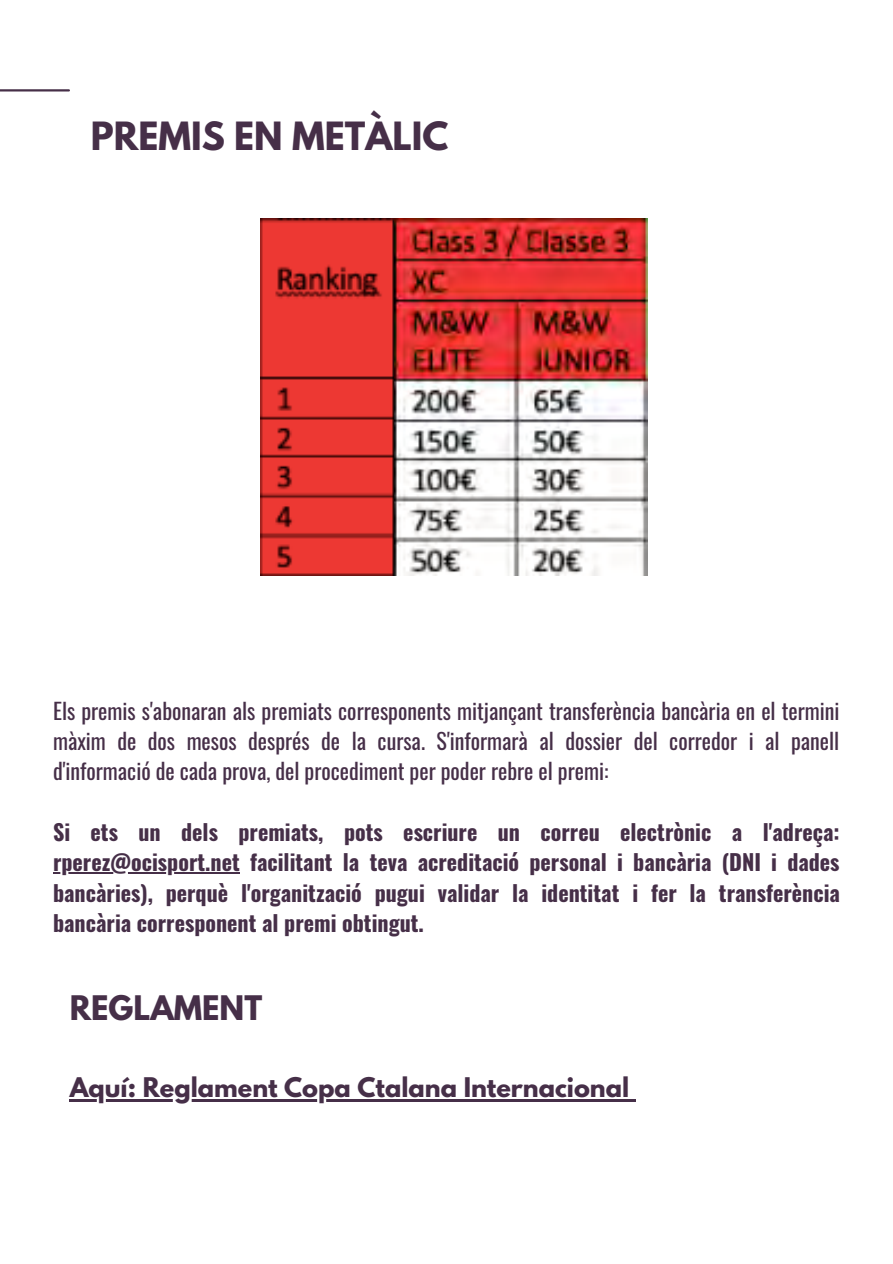
<style>
.page{position:relative;width:893px;height:1264px;background:#fff}
.page>*{position:absolute;margin:0;border:0;box-sizing:border-box;transform-origin:0 0}
.t1{font:700 34.5px "League Spartan";color:#462f48}
.t2{font:700 30px "League Spartan";color:#462f48}
.t3{font:700 24px "League Spartan";color:#462f48}
.t4{font:700 22.05px/30.3px "Oswald";color:#462f48;text-align:justify}
.t5{font:22.05px/30.3px "Oswald";color:#462f48;text-align:justify}
</style>
<div class="page">
<hr style="left:0;top:89px;width:69px;height:2px;background:#462f48">
<img style="left:260px;top:219px;width:387px;height:356px">
<hr style="left:53px;top:872px;width:187px;height:1px;background:#462f48">
<hr style="left:70px;top:1098px;width:559px;height:3px;background:#462f48">
<svg style="left:629px;top:1099px;width:6px;height:2px"></svg>
<p class="t1" style="left:91px;top:118px;width:359px">PREMIS EN METÀLIC</p>
<p class="t5" style="left:53px;top:694px;width:788px">Els premis s'abonaran als premiats corresponents mitjançant transferència bancària en el termini màxim de dos mesos després de la cursa. S'informarà al dossier del corredor i al panell d'informació de cada prova, del procediment per poder rebre el premi:</p>
<p class="t4" style="left:53px;top:816px;width:788px">Si ets un dels premiats, pots escriure un correu electrònic a l'adreça: rperez@ocisport.net facilitant la teva acreditació personal i bancària (DNI i dades bancàries), perquè l'organització pugui validar la identitat i fer la transferència bancària corresponent al premi obtingut.</p>
<p class="t2" style="left:70px;top:993px;width:194px">REGLAMENT</p>
<p class="t3" style="left:70px;top:1075px;width:561px">Aquí: Reglament Copa Ctalana Internacional</p>
</div>
